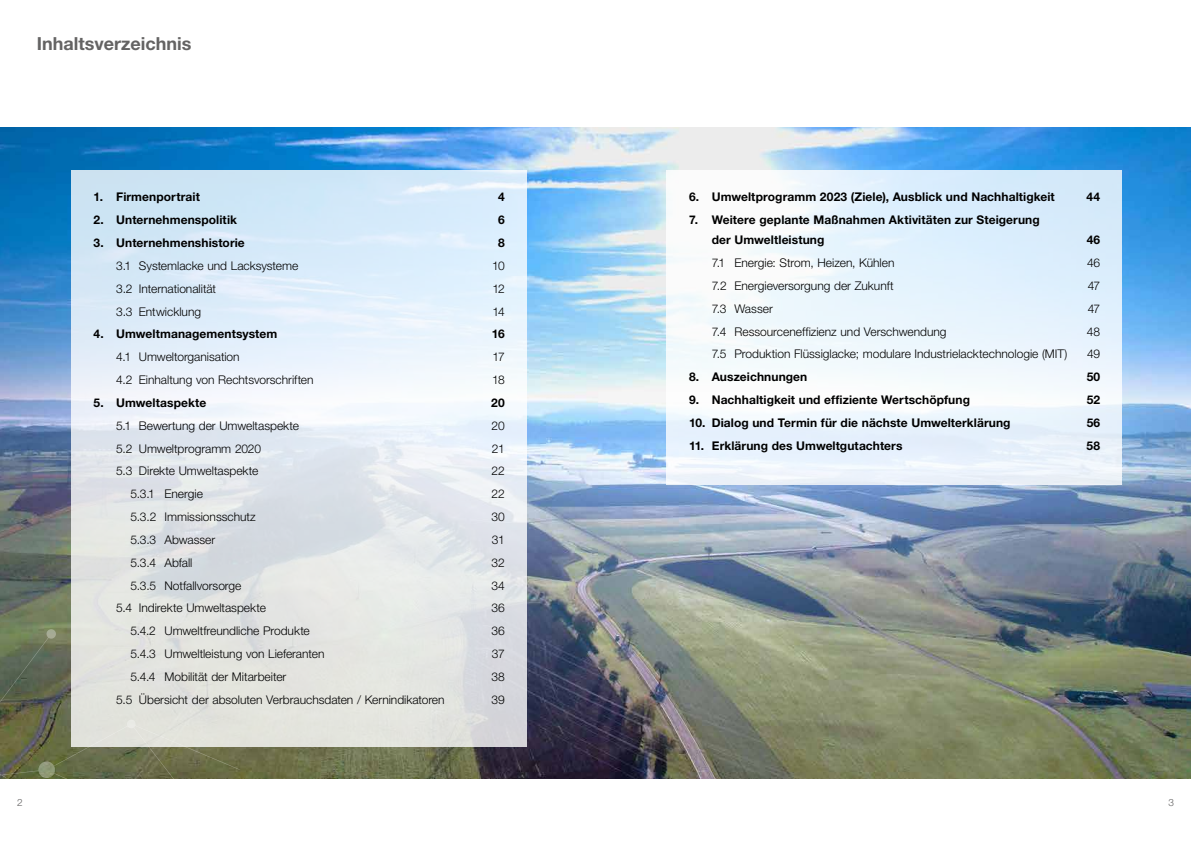
<style>
.page{position:relative;width:1191px;height:842px;background:#fff}
.page>*{position:absolute;margin:0;border:0;box-sizing:border-box;transform-origin:0 0}
.t1{font:700 18px "Helvetica Neue LT Std";color:#646363}
.t2{font:300 12px "Helvetica Neue LT Std";color:#000}
.t3{font:700 12px/20px "Helvetica Neue LT Std";letter-spacing:.005em;color:#000}
.t4{font:300 10px "Helvetica Neue LT Std";color:#646363}
</style>
<div class="page">
<img style="left:0;top:128px;width:1191px;height:651px">
<svg style="left:71px;top:170px;width:455px;height:577px;background:#e0e9f0"></svg>
<svg style="left:0;top:614px;width:281px;height:165px;background:#b0b3a3"></svg>
<svg style="left:666px;top:170px;width:456px;height:315px;fill:#ebf5fd"></svg>
<h1 class="t1" style="left:37px;top:32px;width:156px">Inhaltsverzeichnis</h1>
<p class="t3" style="left:94px;top:187px;width:108px">1. Firmenportrait</p>
<p class="t3" style="left:498px;top:187px;width:8px">4</p>
<p class="t3" style="left:94px;top:210px;width:145px">2. Unternehmenspolitik</p>
<p class="t3" style="left:498px;top:210px;width:8px">6</p>
<p class="t3" style="left:94px;top:232px;width:153px">3. Unternehmenshistorie</p>
<p class="t3" style="left:498px;top:232px;width:8px">8</p>
<p class="t2" style="left:116px;top:258px;width:183px">3.1 Systemlacke und Lacksysteme</p>
<p class="t2" style="left:492px;top:258px;width:14px">10</p>
<p class="t2" style="left:116px;top:281px;width:101px">3.2 Internationalität</p>
<p class="t2" style="left:492px;top:281px;width:14px">12</p>
<p class="t2" style="left:116px;top:304px;width:86px">3.3 Entwicklung</p>
<p class="t2" style="left:492px;top:304px;width:14px">14</p>
<p class="t3" style="left:94px;top:324px;width:185px">4. Umweltmanagementsystem</p>
<p class="t3" style="left:492px;top:324px;width:14px">16</p>
<p class="t2" style="left:116px;top:350px;width:125px">4.1 Umweltorganisation</p>
<p class="t2" style="left:492px;top:350px;width:14px">17</p>
<p class="t2" style="left:116px;top:372px;width:199px">4.2 Einhaltung von Rechtsvorschriften</p>
<p class="t2" style="left:492px;top:372px;width:14px">18</p>
<p class="t3" style="left:94px;top:392px;width:114px">5. Umweltaspekte</p>
<p class="t3" style="left:491px;top:392px;width:15px">20</p>
<p class="t2" style="left:116px;top:418px;width:184px">5.1 Bewertung der Umweltaspekte</p>
<p class="t2" style="left:491px;top:418px;width:15px">20</p>
<p class="t2" style="left:116px;top:441px;width:146px">5.2 Umweltprogramm 2020</p>
<p class="t2" style="left:492px;top:441px;width:14px">21</p>
<p class="t2" style="left:116px;top:464px;width:144px">5.3 Direkte Umweltaspekte</p>
<p class="t2" style="left:491px;top:464px;width:15px">22</p>
<p class="t2" style="left:130px;top:487px;width:74px">5.3.1 Energie</p>
<p class="t2" style="left:491px;top:487px;width:15px">22</p>
<p class="t2" style="left:130px;top:509px;width:127px">5.3.2 Immissionsschutz</p>
<p class="t2" style="left:491px;top:509px;width:15px">30</p>
<p class="t2" style="left:130px;top:532px;width:86px">5.3.3 Abwasser</p>
<p class="t2" style="left:492px;top:532px;width:14px">31</p>
<p class="t2" style="left:130px;top:555px;width:64px">5.3.4 Abfall</p>
<p class="t2" style="left:491px;top:555px;width:15px">32</p>
<p class="t2" style="left:130px;top:578px;width:113px">5.3.5 Notfallvorsorge</p>
<p class="t2" style="left:491px;top:578px;width:15px">34</p>
<p class="t2" style="left:116px;top:601px;width:151px">5.4 Indirekte Umweltaspekte</p>
<p class="t2" style="left:491px;top:601px;width:15px">36</p>
<p class="t2" style="left:130px;top:624px;width:181px">5.4.2 Umweltfreundliche Produkte</p>
<p class="t2" style="left:491px;top:624px;width:15px">36</p>
<p class="t2" style="left:130px;top:646px;width:196px">5.4.3 Umweltleistung von Lieferanten</p>
<p class="t2" style="left:492px;top:646px;width:14px">37</p>
<p class="t2" style="left:130px;top:669px;width:157px">5.4.4 Mobilität der Mitarbeiter</p>
<p class="t2" style="left:491px;top:669px;width:15px">38</p>
<p class="t2" style="left:116px;top:692px;width:330px">5.5 Übersicht der absoluten Verbrauchsdaten / Kernindikatoren</p>
<p class="t2" style="left:491px;top:692px;width:15px">39</p>
<p class="t3" style="left:689px;top:187px;width:367px">6. Umweltprogramm 2023 (Ziele), Ausblick und Nachhaltigkeit</p>
<p class="t3" style="left:1086px;top:187px;width:15px">44</p>
<p class="t3" style="left:712px;top:210px;width:329px;text-indent:-23px">7. Weitere geplante Maßnahmen Aktivitäten zur Steigerung der Umweltleistung</p>
<p class="t3" style="left:1086px;top:230px;width:15px">46</p>
<p class="t2" style="left:712px;top:255px;width:184px">7.1 Energie: Strom, Heizen, Kühlen</p>
<p class="t2" style="left:1087px;top:255px;width:15px">46</p>
<p class="t2" style="left:712px;top:278px;width:183px">7.2 Energieversorgung der Zukunft</p>
<p class="t2" style="left:1087px;top:278px;width:14px">47</p>
<p class="t2" style="left:711px;top:301px;width:63px">7.3 Wasser</p>
<p class="t2" style="left:1087px;top:301px;width:14px">47</p>
<p class="t2" style="left:711px;top:324px;width:236px">7.4 Ressourceneffizienz und Verschwendung</p>
<p class="t2" style="left:1087px;top:324px;width:15px">48</p>
<p class="t2" style="left:711px;top:347px;width:357px">7.5 Produktion Flüssiglacke; modulare Industrielacktechnologie (MIT)</p>
<p class="t2" style="left:1087px;top:347px;width:15px">49</p>
<p class="t3" style="left:689px;top:367px;width:120px">8. Auszeichnungen</p>
<p class="t3" style="left:1086px;top:367px;width:15px">50</p>
<p class="t3" style="left:689px;top:389px;width:282px">9. Nachhaltigkeit und effiziente Wertschöpfung</p>
<p class="t3" style="left:1086px;top:389px;width:15px">52</p>
<p class="t3" style="left:689px;top:412px;width:323px">10. Dialog und Termin für die nächste Umwelterklärung</p>
<p class="t3" style="left:1086px;top:412px;width:15px">56</p>
<p class="t3" style="left:689px;top:435px;width:215px">11. Erklärung des Umweltgutachters</p>
<p class="t3" style="left:1086px;top:435px;width:15px">58</p>
<p class="t4" style="left:17px;top:796px;width:7px">2</p>
<p class="t4" style="left:1168px;top:796px;width:7px">3</p>
</div>
